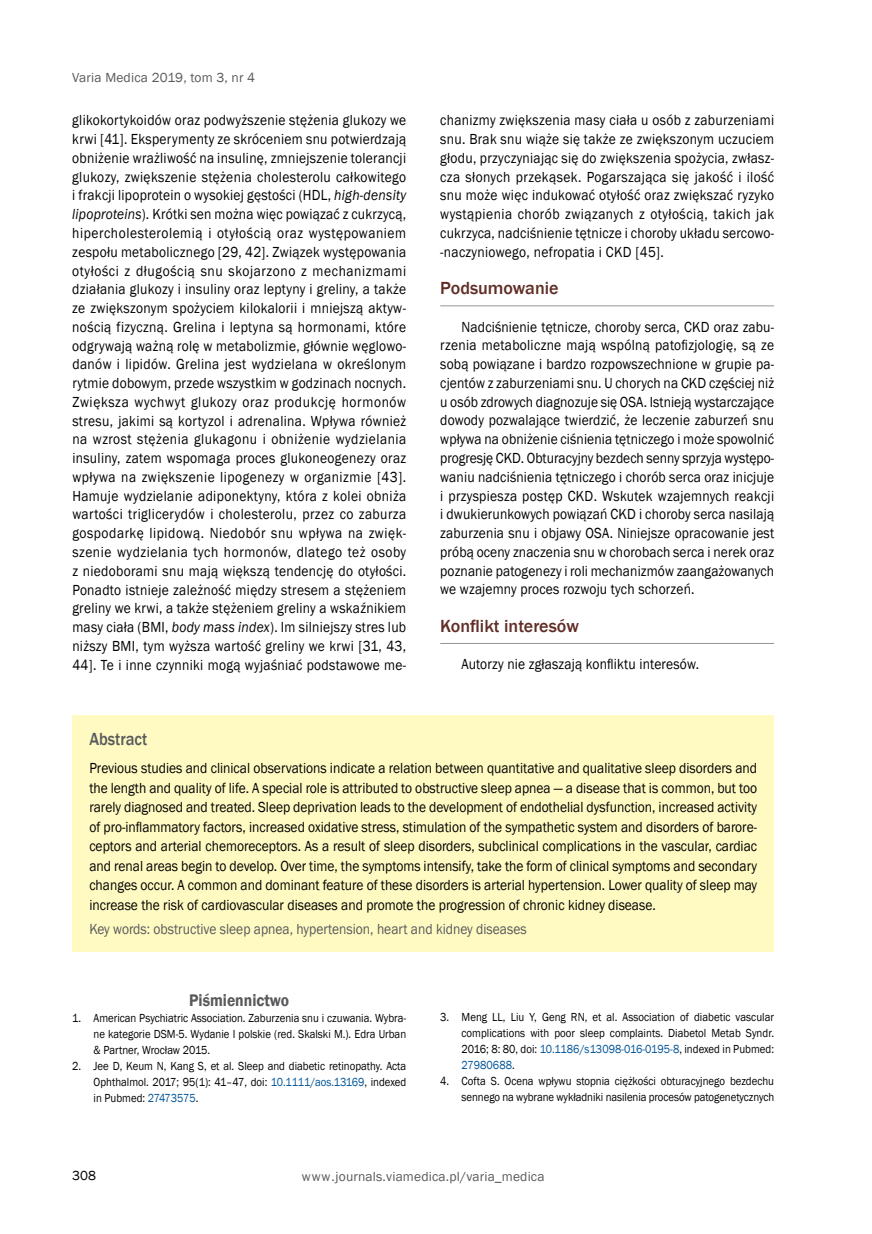
<style>
.page{position:relative;width:872px;height:1234px;background:#fff}
.page>*{position:absolute;margin:0;border:0;box-sizing:border-box;transform-origin:0 0}
.t1{font:500 18px "Franklin Gothic";color:#5f2d25}
.t2{font:500 18px "Franklin Gothic";color:#58595b;scale:.9 1}
.t3{font:600 17.25px "Franklin Gothic";color:#58595b;scale:.9 1}
.t4{font:15px/18.8px "Franklin Gothic";letter-spacing:.01em;color:#000;text-align:justify;scale:.9 1}
.t5{font:15px "Franklin Gothic";color:#58595b;scale:.9 1}
.t6{font:13.5px "Franklin Gothic";letter-spacing:.01em;color:#58595b}
.t7{font:13.5px "Franklin Gothic";color:#000}
.t8{font:12px/16px "Franklin Gothic";color:#000;text-align:justify;scale:.9 1}
.s1{font-style:italic}
.s2{color:#005496}
</style>
<div class="page">
<hr style="left:440px;top:305px;width:334px;height:1px;background:#939598">
<hr style="left:440px;top:643px;width:334px;height:1px;background:#939598">
<div style="left:72px;top:715px;width:702px;height:236px;background:#fffac2"></div>
<p class="t6" style="left:72px;top:69px;width:184px">Varia Medica 2019, tom 3, nr 4</p>
<p class="t4" style="left:72px;top:111px;width:372px">glikokortykoidów oraz podwyższenie stężenia glukozy we krwi [41]. Eksperymenty ze skróceniem snu potwierdzają obniżenie wrażliwość na insulinę, zmniejszenie tolerancji glukozy, zwiększenie stężenia cholesterolu całkowitego i frakcji lipoprotein o wysokiej gęstości (HDL, <span class="s1">high-density lipoproteins</span>). Krótki sen można więc powiązać z cukrzycą, hipercholesterolemią i otyłością oraz występowaniem zespołu metabolicznego [29, 42]. Związek występowania otyłości z długością snu skojarzono z mechanizmami działania glukozy i insuliny oraz leptyny i greliny, a także ze zwiększonym spożyciem kilokalorii i mniejszą aktyw&shy;nością fizyczną. Grelina i leptyna są hormonami, które odgrywają ważną rolę w metabolizmie, głównie węglowo&shy;danów i lipidów. Grelina jest wydzielana w określonym rytmie dobowym, przede wszystkim w godzinach nocnych.<br>Zwiększa wychwyt glukozy oraz produkcję hormonów stresu, jakimi są kortyzol i adrenalina. Wpływa również na wzrost stężenia glukagonu i obniżenie wydzielania insuliny, zatem wspomaga proces glukoneogenezy oraz wpływa na zwiększenie lipogenezy w organizmie [43].<br>Hamuje wydzielanie adiponektyny, która z kolei obniża wartości triglicerydów i cholesterolu, przez co zaburza gospodarkę lipidową. Niedobór snu wpływa na zwięk&shy;szenie wydzielania tych hormonów, dlatego też osoby z niedoborami snu mają większą tendencję do otyłości.<br>Ponadto istnieje zależność między stresem a stężeniem greliny we krwi, a także stężeniem greliny a wskaźnikiem masy ciała (BMI, <span class="s1">body mass index</span>). Im silniejszy stres lub niższy BMI, tym wyższa wartość greliny we krwi [31, 43, 44]. Te i inne czynniki mogą wyjaśniać podstawowe me-</p>
<p class="t4" style="left:440px;top:111px;width:372px">chanizmy zwiększenia masy ciała u osób z zaburzeniami snu. Brak snu wiąże się także ze zwiększonym uczuciem głodu, przyczyniając się do zwiększenia spożycia, zwłasz&shy;cza słonych przekąsek. Pogarszająca się jakość i ilość snu może więc indukować otyłość oraz zwiększać ryzyko wystąpienia chorób związanych z otyłością, takich jak cukrzyca, nadciśnienie tętnicze i choroby układu sercowo--naczyniowego, nefropatia i CKD [45].</p>
<p class="t1" style="left:440px;top:277px;width:120px">Podsumowanie</p>
<p class="t4" style="left:440px;top:317px;width:372px;text-indent:21px">Nadciśnienie tętnicze, choroby serca, CKD oraz zabu&shy;rzenia metaboliczne mają wspólną patofizjologię, są ze sobą powiązane i bardzo rozpowszechnione w grupie pa&shy;cjentów z zaburzeniami snu. U chorych na CKD częściej niż u osób zdrowych diagnozuje się OSA. Istnieją wystarczające dowody pozwalające twierdzić, że leczenie zaburzeń snu wpływa na obniżenie ciśnienia tętniczego i może spowolnić progresję CKD. Obturacyjny bezdech senny sprzyja występo&shy;waniu nadciśnienia tętniczego i chorób serca oraz inicjuje i przyspiesza postęp CKD. Wskutek wzajemnych reakcji i dwukierunkowych powiązań CKD i choroby serca nasilają zaburzenia snu i objawy OSA. Niniejsze opracowanie jest próbą oceny znaczenia snu w chorobach serca i nerek oraz poznanie patogenezy i roli mechanizmów zaangażowanych we wzajemny proces rozwoju tych schorzeń.</p>
<p class="t1" style="left:440px;top:614px;width:140px">Konflikt interesów</p>
<p class="t4" style="left:461px;top:655px;width:265px">Autorzy nie zgłaszają konfliktu interesów.</p>
<p class="t2" style="left:89px;top:727px;width:66px">Abstract</p>
<p class="t4" style="left:89px;top:758px;width:743px;line-height:19.5px">Previous studies and clinical observations indicate a relation between quantitative and qualitative sleep disorders and the length and quality of life. A special role is attributed to obstructive sleep apnea — a disease that is common, but too rarely diagnosed and treated. Sleep deprivation leads to the development of endothelial dysfunction, increased activity of pro-inflammatory factors, increased oxidative stress, stimulation of the sympathetic system and disorders of barore&shy;ceptors and arterial chemoreceptors. As a result of sleep disorders, subclinical complications in the vascular, cardiac and renal areas begin to develop. Over time, the symptoms intensify, take the form of clinical symptoms and secondary changes occur. A common and dominant feature of these disorders is arterial hypertension. Lower quality of sleep may increase the risk of cardiovascular diseases and promote the progression of chronic kidney disease.</p>
<p class="t5" style="left:89px;top:919px;width:487px">Key words: obstructive sleep apnea, hypertension, heart and kidney diseases</p>
<p class="t3" style="left:189px;top:989px;width:113px">Piśmiennictwo</p>
<p class="t8" style="left:94px;top:1009px;width:349px;text-indent:-21px">1. American Psychiatric Association. Zaburzenia snu i czuwania. Wybra&shy;ne kategorie DSM-5. Wydanie I polskie (red. Skalski M.). Edra Urban &amp; Partner, Wrocław 2015.</p>
<p class="t8" style="left:94px;top:1058px;width:349px;text-indent:-21px">2. Jee D, Keum N, Kang S, et al. Sleep and diabetic retinopathy. Acta Ophthalmol. 2017; 95(1): 41–47, doi: <span class="s2">10.1111/aos.13169</span>, indexed in Pubmed: <span class="s2">27473575</span>.</p>
<p class="t8" style="left:461px;top:1008px;width:349px;text-indent:-21px">3. Meng LL, Liu Y, Geng RN, et al. Association of diabetic vascular complications with poor sleep complaints. Diabetol Metab Syndr.<br>2016; 8: 80, doi: <span class="s2">10.1186/s13098-016-0195-8</span>, indexed in Pubmed:<br><span class="s2">27980688</span>.</p>
<p class="t8" style="left:440px;top:1073px;width:372px;text-align:right">4. Cofta S. Ocena wpływu stopnia ciężkości obturacyjnego bezdechu sennego na wybrane wykładniki nasilenia procesów patogenetycznych</p>
<p class="t7" style="left:72px;top:1166px;width:25px">308</p>
<p class="t6" style="left:302px;top:1168px;width:244px">www.journals.viamedica.pl/varia_medica</p>
</div>
